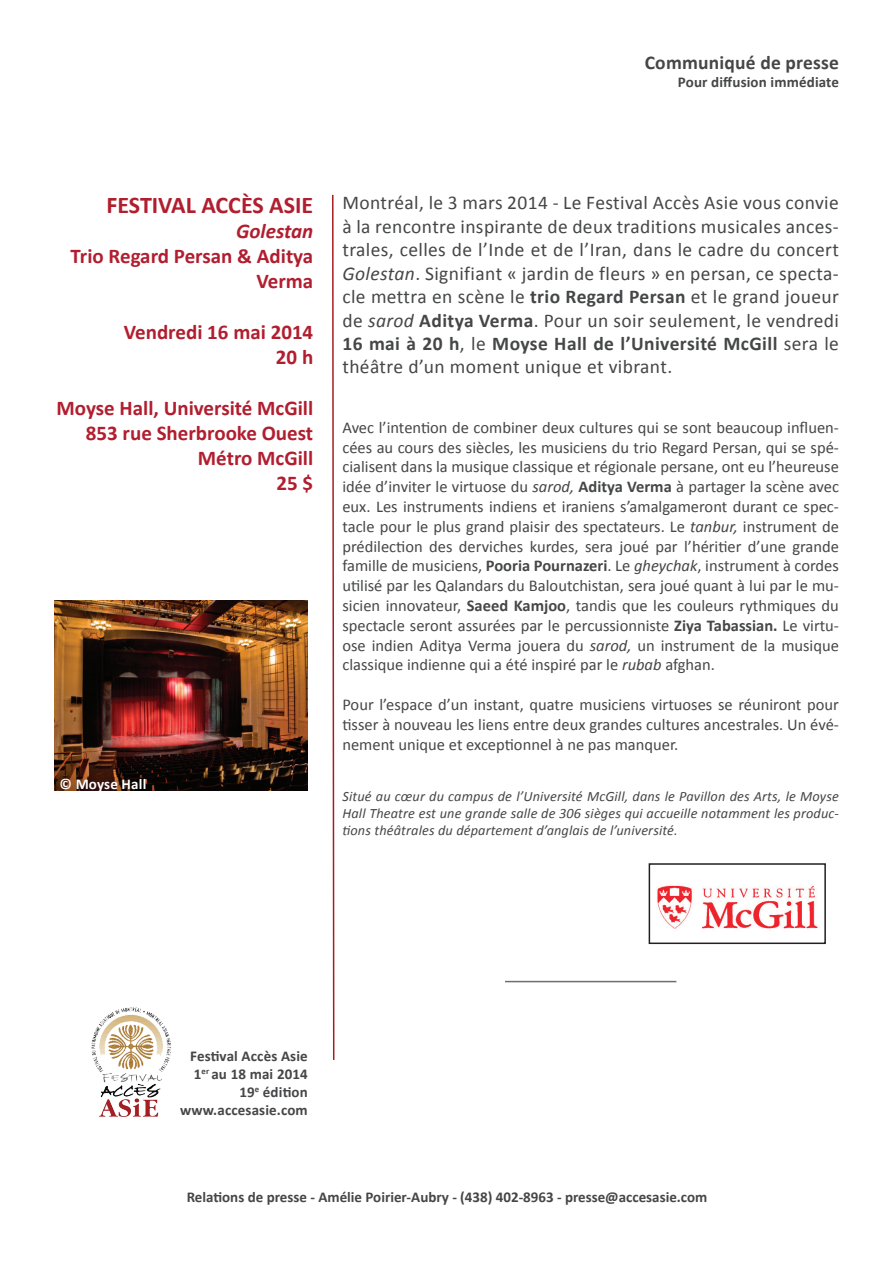
<style>
.page{position:relative;width:893px;height:1263px;background:#fff}
.page>*{position:absolute;margin:0;border:0;box-sizing:border-box;transform-origin:0 0}
.t1{font:700 24px "Calibri";color:#b11e2f}
.t2{font:700 21px/25.2px "Calibri";color:#b11e2f;text-align:right}
.t3{font:italic 700 21px "Calibri";color:#b11e2f}
.t4{font:19.5px/23.4px "Calibri";letter-spacing:.02em;color:#454647;text-align:justify}
.t5{font:700 19.5px "Calibri";letter-spacing:.01em;color:#454647}
.t6{font:16.5px/19.8px "Calibri";color:#454647;text-align:justify}
.t7{font:700 15px/18px "Calibri";color:#454647;text-align:right}
.t8{font:700 15px "Calibri";letter-spacing:.01em;color:#fff}
.t9{font:italic 14.25px/17.1px "Calibri";letter-spacing:.01em;color:#454647;text-align:justify}
.s1{font-style:italic}
.s2{font-weight:700}
</style>
<div class="page">
<img style="left:91px;top:1007px;width:80px;height:110px">
<svg style="left:332px;top:194px;width:3px;height:866px"></svg>
<hr style="left:505px;top:981px;width:171px;height:1px;background:#6e6e6e">
<img style="left:54px;top:600px;width:254px;height:191px">
<img style="left:657px;top:885px;width:161px;height:44px">
<div style="left:649px;top:863px;width:177px;height:81px;border:2px solid #231f20"></div>
<p class="t5" style="left:645px;top:50px;width:196px">Communiqué de presse</p>
<p class="t7" style="left:678px;top:73px;width:163px">Pour diffusion immédiate</p>
<h1 class="t1" style="left:106px;top:190px;width:208px">FESTIVAL ACCÈS ASIE</h1>
<p class="t3" style="left:236px;top:218px;width:79px">Golestan</p>
<p class="t2" style="left:71px;top:244px;width:244px">Trio Regard Persan &amp; Aditya<br>Verma</p>
<p class="t2" style="left:124px;top:319px;width:191px">Vendredi 16 mai 2014<br>20 h</p>
<p class="t2" style="left:57px;top:395px;width:258px">Moyse Hall, Université McGill<br>853 rue Sherbrooke Ouest<br>Métro McGill<br>25 $</p>
<p class="t8" style="left:60px;top:774px;width:88px">© Moyse Hall</p>
<p class="t4" style="left:342px;top:191px;width:498px">Montréal, le 3 mars 2014 - Le Festival Accès Asie vous convie à la rencontre inspirante de deux traditions musicales ances&shy;trales, celles de l’Inde et de l’Iran, dans le cadre du concert <span class="s1">Golestan</span>. Signifiant « jardin de fleurs » en persan, ce specta&shy;cle mettra en scène le <span class="s2">trio Regard Persan</span> et le grand joueur de <span class="s1">sarod</span> <span class="s2">Aditya Verma</span>. Pour un soir seulement, le vendredi <span class="s2">16 mai à 20 h</span>, le <span class="s2">Moyse Hall de l’Université McGill</span> sera le théâtre d’un moment unique et vibrant.</p>
<p class="t6" style="left:342px;top:417px;width:498px">Avec l’intention de combiner deux cultures qui se sont beaucoup influen&shy;cées au cours des siècles, les musiciens du trio Regard Persan, qui se spé&shy;cialisent dans la musique classique et régionale persane, ont eu l’heureuse idée d’inviter le virtuose du <span class="s1">sarod,</span> <span class="s2">Aditya Verma</span> à partager la scène avec eux. Les instruments indiens et iraniens s’amalgameront durant ce spec&shy;tacle pour le plus grand plaisir des spectateurs. Le <span class="s1">tanbur,</span> instrument de prédilection des derviches kurdes, sera joué par l’héritier d’une grande famille de musiciens, <span class="s2">Pooria Pournazeri</span>. Le <span class="s1">gheychak</span>, instrument à cordes utilisé par les Qalandars du Baloutchistan, sera joué quant à lui par le mu&shy;sicien innovateur, <span class="s2">Saeed Kamjoo</span>, tandis que les couleurs rythmiques du spectacle seront assurées par le percussionniste <span class="s2">Ziya Tabassian.</span> Le virtu&shy;ose indien Aditya Verma jouera du <span class="s1">sarod,</span> un instrument de la musique classique indienne qui a été inspiré par le <span class="s1">rubab</span> afghan.</p>
<p class="t6" style="left:342px;top:695px;width:498px">Pour l’espace d’un instant, quatre musiciens virtuoses se réuniront pour tisser à nouveau les liens entre deux grandes cultures ancestrales. Un évé&shy;nement unique et exceptionnel à ne pas manquer.</p>
<p class="t9" style="left:342px;top:787px;width:498px">Situé au cœur du campus de l’Université McGill, dans le Pavillon des Arts, le Moyse Hall Theatre est une grande salle de 306 sièges qui accueille notamment les produc&shy;tions théâtrales du département d’anglais de l’université.</p>
<p class="t7" style="left:180px;top:1047px;width:129px">Festival Accès Asie<br>1<sup>er</sup> au 18 mai 2014<br>19<sup>e</sup> édition www.accesasie.com</p>
<p class="t7" style="left:187px;top:1188px;width:522px">Relations de presse - Amélie Poirier-Aubry - (438) 402-8963 - presse@accesasie.com</p>
</div>
